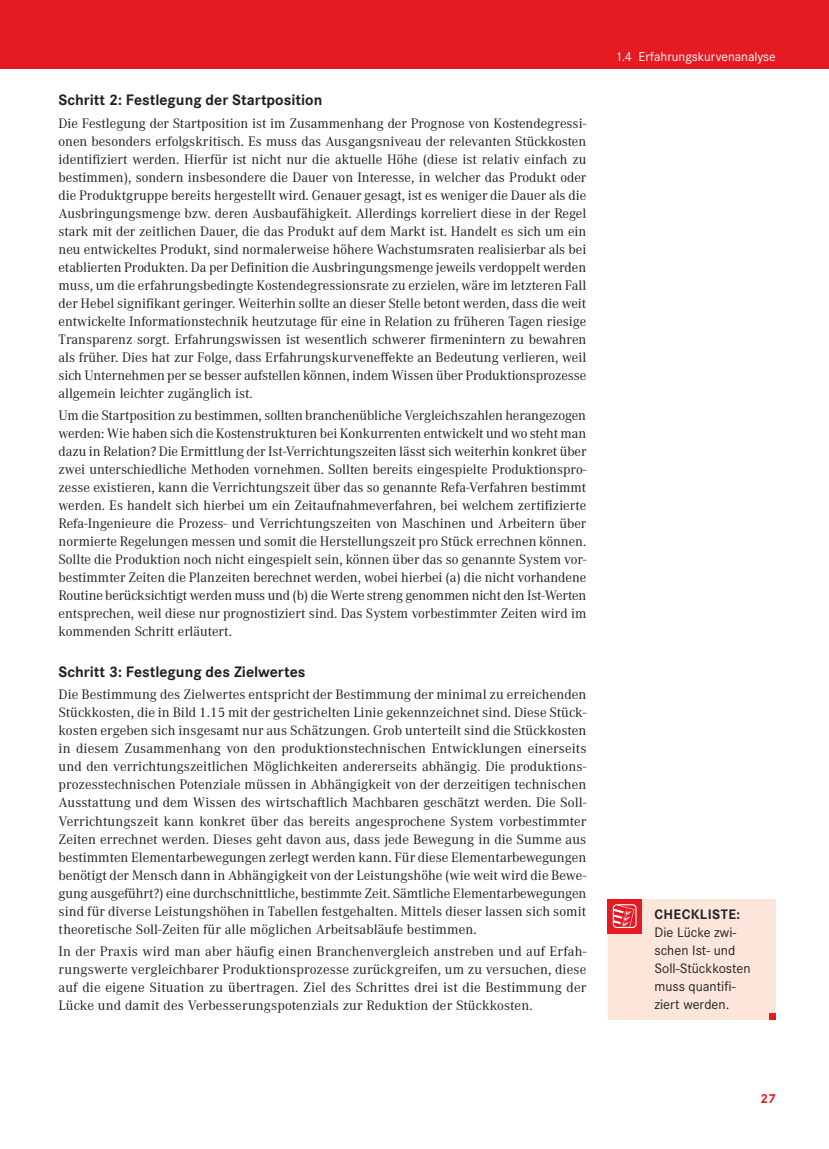
<style>
.page{position:relative;width:829px;height:1149px;background:#fff}
.page>*{position:absolute;margin:0;border:0;box-sizing:border-box;transform-origin:0 0}
.t1{font:700 15.75px "Corporate S Pro";color:#231f20}
.t2{font:14.25px/18px "Corporate A Pro";color:#231f20;text-align:justify}
.t3{font:14.25px/18px "Corporate S Pro";color:#231f20}
.t4{font:700 14.25px "Corporate S Pro";letter-spacing:.03em;color:#231f20}
.t5{font:13.5px "Corporate S Pro";color:#fff}
.t6{font:700 13.5px "Corporate S Pro";color:#e51a23}
</style>
<div class="page">
<div style="left:0;top:0;width:828px;height:69px;background:#e51a23"></div>
<div style="left:607px;top:899px;width:168px;height:121px;background:#fce6dc"></div>
<div style="left:769px;top:1013px;width:6px;height:7px;background:#e51a23"></div>
<p class="t1" style="left:58px;top:88px;width:265px">Schritt 2: Festlegung der Startposition</p>
<p class="t2" style="left:58px;top:113px;width:529px">Die Festlegung der Startposition ist im Zusammenhang der Prognose von Kostendegressi&shy;onen besonders erfolgskritisch. Es muss das Ausgangsniveau der relevanten Stückkosten identifiziert werden. Hierfür ist nicht nur die aktuelle Höhe (diese ist relativ einfach zu bestimmen), sondern insbesondere die Dauer von Interesse, in welcher das Produkt oder die Produktgruppe bereits hergestellt wird. Genauer gesagt, ist es weniger die Dauer als die Ausbringungsmenge bzw. deren Ausbaufähigkeit. Allerdings korreliert diese in der Regel stark mit der zeitlichen Dauer, die das Produkt auf dem Markt ist. Handelt es sich um ein neu entwickeltes Produkt, sind normalerweise höhere Wachstumsraten realisierbar als bei etablierten Produkten. Da per Definition die Ausbringungsmenge jeweils verdoppelt werden muss, um die erfahrungsbedingte Kostendegressionsrate zu erzielen, wäre im letzteren Fall der Hebel signifikant geringer. Weiterhin sollte an dieser Stelle betont werden, dass die weit entwickelte Informationstechnik heutzutage für eine in Relation zu früheren Tagen riesige Transparenz sorgt. Erfahrungswissen ist wesentlich schwerer firmenintern zu bewahren als früher. Dies hat zur Folge, dass Erfahrungskurveneffekte an Bedeutung verlieren, weil sich Unternehmen per se besser aufstellen können, indem Wissen über Produktionsprozesse allgemein leichter zugänglich ist.</p>
<p class="t2" style="left:58px;top:406px;width:529px">Um die Startposition zu bestimmen, sollten branchenübliche Vergleichszahlen herangezogen werden: Wie haben sich die Kostenstrukturen bei Konkurrenten entwickelt und wo steht man dazu in Relation? Die Ermittlung der Ist-Verrichtungszeiten lässt sich weiterhin konkret über zwei unterschiedliche Methoden vornehmen. Sollten bereits eingespielte Produktionspro&shy;zesse existieren, kann die Verrichtungszeit über das so genannte Refa-Verfahren bestimmt werden. Es handelt sich hierbei um ein Zeitaufnahmeverfahren, bei welchem zertifizierte Refa-Ingenieure die Prozess- und Verrichtungszeiten von Maschinen und Arbeitern über normierte Regelungen messen und somit die Herstellungszeit pro Stück errechnen können.<br>Sollte die Produktion noch nicht eingespielt sein, können über das so genannte System vor&shy;bestimmter Zeiten die Planzeiten berechnet werden, wobei hierbei (a) die nicht vorhandene Routine berücksichtigt werden muss und (b) die Werte streng genommen nicht den Ist-Werten entsprechen, weil diese nur prognostiziert sind. Das System vorbestimmter Zeiten wird im kommenden Schritt erläutert.</p>
<p class="t1" style="left:58px;top:659px;width:248px">Schritt 3: Festlegung des Zielwertes</p>
<p class="t2" style="left:58px;top:685px;width:529px">Die Bestimmung des Zielwertes entspricht der Bestimmung der minimal zu erreichenden Stückkosten, die in Bild 1.15 mit der gestrichelten Linie gekennzeichnet sind. Diese Stück&shy;kosten ergeben sich insgesamt nur aus Schätzungen. Grob unterteilt sind die Stückkosten in diesem Zusammenhang von den produktionstechnischen Entwicklungen einerseits und den verrichtungszeitlichen Möglichkeiten andererseits abhängig. Die produktions&shy;prozesstechnischen Potenziale müssen in Abhängigkeit von der derzeitigen technischen Ausstattung und dem Wissen des wirtschaftlich Machbaren geschätzt werden. Die Soll-Verrichtungszeit kann konkret über das bereits angesprochene System vorbestimmter Zeiten errechnet werden. Dieses geht davon aus, dass jede Bewegung in die Summe aus bestimmten Elementarbewegungen zerlegt werden kann. Für diese Elementarbewegungen benötigt der Mensch dann in Abhängigkeit von der Leistungshöhe (wie weit wird die Bewe&shy;gung ausgeführt?) eine durchschnittliche, bestimmte Zeit. Sämtliche Elementarbewegungen sind für diverse Leistungshöhen in Tabellen festgehalten. Mittels dieser lassen sich somit theoretische Soll-Zeiten für alle möglichen Arbeitsabläufe bestimmen.</p>
<p class="t2" style="left:58px;top:941px;width:529px">In der Praxis wird man aber häufig einen Branchenvergleich anstreben und auf Erfah&shy;rungswerte vergleichbarer Produktionsprozesse zurückgreifen, um zu versuchen, diese auf die eigene Situation zu übertragen. Ziel des Schrittes drei ist die Bestimmung der Lücke und damit des Verbesserungspotenzials zur Reduktion der Stückkosten.</p>
<p class="t5" style="left:617px;top:46px;width:160px">1.4 Erfahrungskurvenanalyse</p>
<p class="t4" style="left:654px;top:903px;width:87px">CHECKLISTE:</p>
<p class="t3" style="left:654px;top:922px;width:97px">Die Lücke zwi&shy;schen Ist- und<br>Soll-Stückkosten muss quantifi&shy;ziert werden.</p>
<p class="t6" style="left:760px;top:1087px;width:17px">27</p>
</div>
